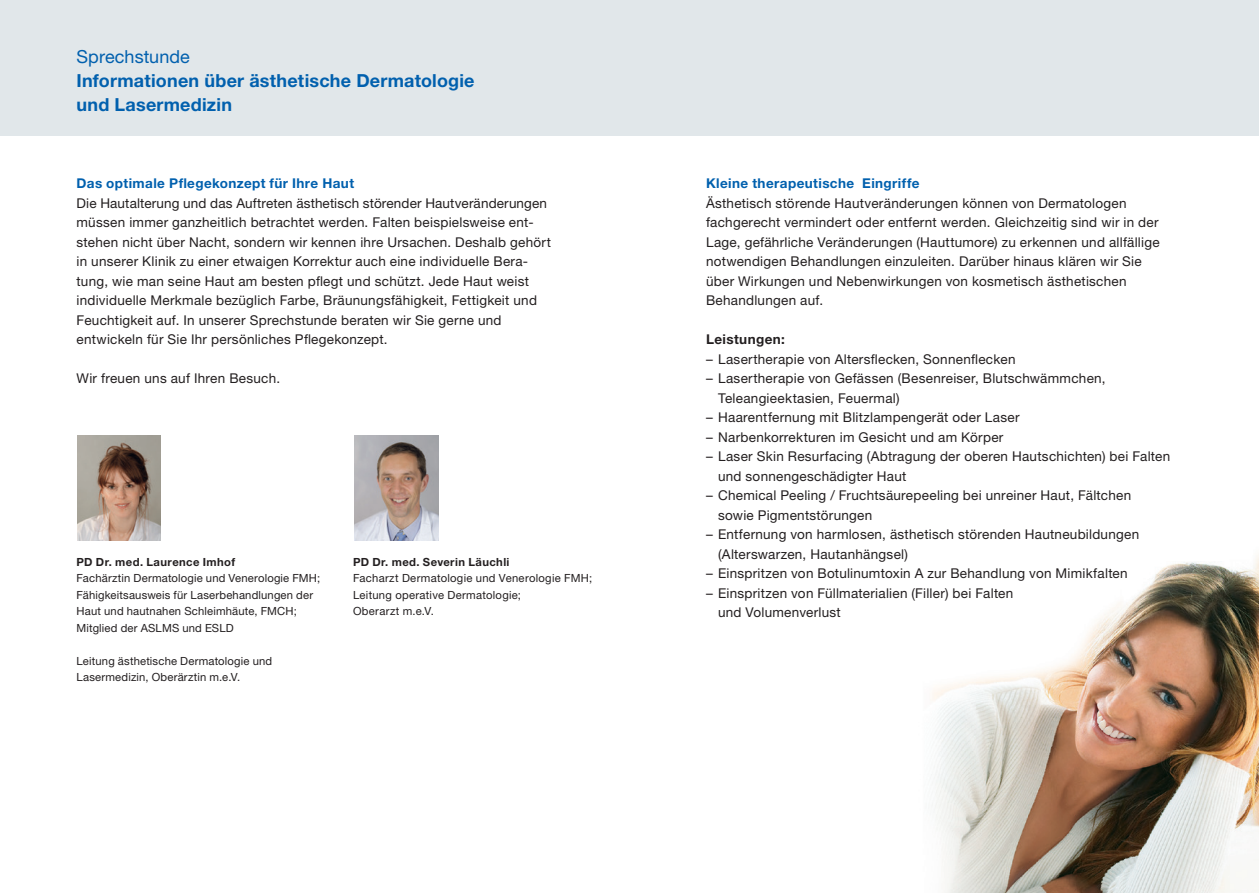
<style>
.page{position:relative;width:1259px;height:893px;background:#fff}
.page>*{position:absolute;margin:0;border:0;box-sizing:border-box;transform-origin:0 0}
.t1{font:700 18px/24px "Helvetica Neue LT Std";letter-spacing:.01em;color:#0160ae}
.t2{font:18px "Helvetica Neue LT Std";letter-spacing:.005em;color:#0160ae}
.t3{font:13.5px/19.5px "Helvetica Neue LT Std";letter-spacing:.02em;color:#231f20}
.t4{font:700 13.5px "Helvetica Neue LT Std";letter-spacing:.03em;color:#0160ae}
.t5{font:700 13.5px "Helvetica Neue LT Std";letter-spacing:.03em;color:#231f20}
.t6{font:11.25px/16.5px "Helvetica Neue LT Std";letter-spacing:.015em;color:#231f20}
.t7{font:700 11.25px "Helvetica Neue LT Std";letter-spacing:.035em;color:#231f20}
</style>
<div class="page">
<div style="left:0;top:0;width:1259px;height:136px;background:#e1e7ea"></div>
<img style="left:932px;top:555px;width:327px;height:338px">
<img style="left:77px;top:436px;width:84px;height:105px">
<img style="left:354px;top:436px;width:84px;height:105px">
<h1 class="t2" style="left:77px;top:45px;width:115px">Sprechstunde</h1>
<h1 class="t1" style="left:77px;top:68px;width:399px">Informationen über ästhetische Dermatologie und Lasermedizin</h1>
<p class="t4" style="left:77px;top:175px;width:279px">Das optimale Pflegekonzept für Ihre Haut</p>
<p class="t3" style="left:77px;top:193px;width:476px">Die Hautalterung und das Auftreten ästhetisch störender Hautveränderungen müssen immer ganzheitlich betrachtet werden. Falten beispielsweise ent&shy;stehen nicht über Nacht, sondern wir kennen ihre Ursachen. Deshalb gehört in unserer Klinik zu einer etwaigen Korrektur auch eine individuelle Bera&shy;tung, wie man seine Haut am besten pflegt und schützt. Jede Haut weist individuelle Merkmale bezüglich Farbe, Bräunungsfähigkeit, Fettigkeit und Feuchtigkeit auf. In unserer Sprechstunde beraten wir Sie gerne und entwickeln für Sie Ihr persönliches Pflegekonzept.</p>
<p class="t3" style="left:77px;top:368px;width:205px">Wir freuen uns auf Ihren Besuch.</p>
<p class="t7" style="left:77px;top:555px;width:160px">PD Dr. med. Laurence Imhof</p>
<p class="t6" style="left:77px;top:570px;width:245px">Fachärztin Dermatologie und Venerologie FMH; Fähigkeitsausweis für Laserbehandlungen der Haut und hautnahen Schleimhäute, FMCH; Mitglied der ASLMS und ESLD</p>
<p class="t6" style="left:77px;top:652px;width:197px">Leitung ästhetische Dermatologie und<br>Lasermedizin, Oberärztin m.e.V.</p>
<p class="t7" style="left:353px;top:555px;width:158px">PD Dr. med. Severin Läuchli</p>
<p class="t6" style="left:353px;top:570px;width:241px">Facharzt Dermatologie und Venerologie FMH;<br>Leitung operative Dermatologie;<br>Oberarzt m.e.V.</p>
<p class="t4" style="left:706px;top:175px;width:215px">Kleine therapeutische Eingriffe</p>
<p class="t3" style="left:706px;top:193px;width:455px">Ästhetisch störende Hautveränderungen können von Dermatologen fachgerecht vermindert oder entfernt werden. Gleichzeitig sind wir in der Lage, gefährliche Veränderungen (Hauttumore) zu erkennen und allfällige notwendigen Behandlungen einzuleiten. Darüber hinaus klären wir Sie über Wirkungen und Nebenwirkungen von kosmetisch ästhetischen Behandlungen auf.</p>
<p class="t5" style="left:706px;top:331px;width:80px">Leistungen:</p>
<p class="t3" style="left:706px;top:349px;width:311px">– Lasertherapie von Altersflecken, Sonnenflecken</p>
<p class="t3" style="left:718px;top:368px;width:389px;text-indent:-12px">– Lasertherapie von Gefässen (Besenreiser, Blutschwämmchen,<br>Teleangieektasien, Feuermal)</p>
<p class="t3" style="left:706px;top:407px;width:315px">– Haarentfernung mit Blitzlampengerät oder Laser</p>
<p class="t3" style="left:706px;top:427px;width:299px">– Narbenkorrekturen im Gesicht und am Körper</p>
<p class="t3" style="left:718px;top:446px;width:454px;text-indent:-12px">– Laser Skin Resurfacing (Abtragung der oberen Hautschichten) bei Falten und sonnengeschädigter Haut</p>
<p class="t3" style="left:718px;top:485px;width:415px;text-indent:-12px">– Chemical Peeling / Fruchtsäurepeeling bei unreiner Haut, Fältchen sowie Pigmentstörungen</p>
<p class="t3" style="left:718px;top:524px;width:422px;text-indent:-12px">– Entfernung von harmlosen, ästhetisch störenden Hautneubildungen (Alterswarzen, Hautanhängsel)</p>
<p class="t3" style="left:706px;top:563px;width:423px">– Einspritzen von Botulinumtoxin A zur Behandlung von Mimikfalten</p>
<p class="t3" style="left:718px;top:583px;width:297px;text-indent:-12px">– Einspritzen von Füllmaterialien (Filler) bei Falten und Volumenverlust</p>
</div>
